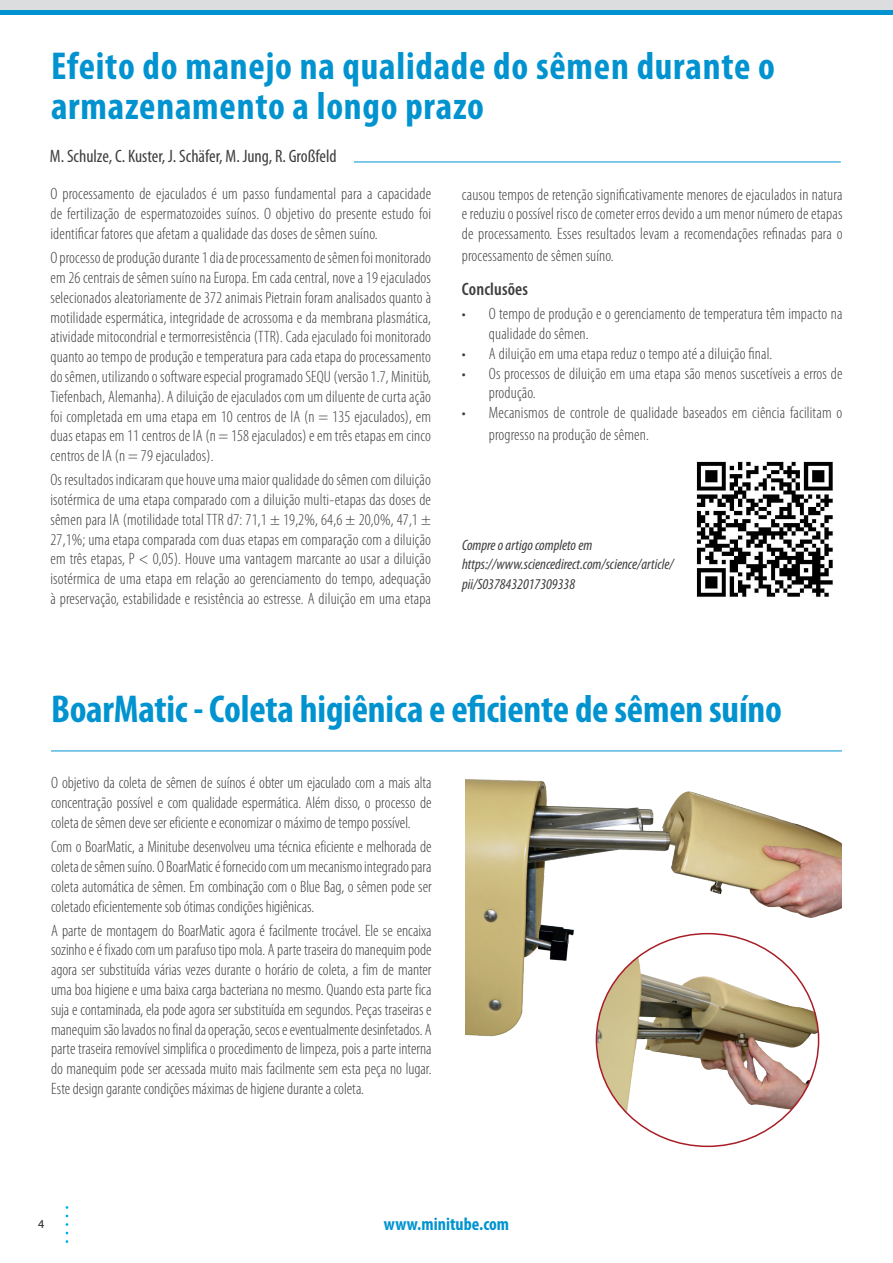
<style>
.page{position:relative;width:893px;height:1263px;background:#fff}
.page>*{position:absolute;margin:0;border:0;box-sizing:border-box;transform-origin:0 0}
.t1{font:700 condensed 39px/40.5px "Myriad Pro";letter-spacing:.02em;color:#0093d0}
.t2{font:700 condensed 39px "Myriad Pro";letter-spacing:-.005em;color:#0093d0}
.t3{font:condensed 18px "Myriad Pro";color:#3e3e3f}
.t4{font:700 condensed 18px "Myriad Pro";color:#0093d0}
.t5{font:600 condensed 18px "Myriad Pro";letter-spacing:.01em;color:#3e3e3f}
.t6{font:300 condensed 16.5px/19.8px "Myriad Pro";letter-spacing:.01em;color:#3e3e3f;text-align:justify}
.t7{font:italic condensed 15px/19.4px "Myriad Pro";color:#3e3e3f}
.t8{font:12px "Myriad Pro";color:#231f20}
</style>
<div class="page">
<svg style="left:66px;top:1206px;width:2px;height:11px"></svg>
<div style="left:0;top:10px;width:893px;height:5px;background:#0093d0"></div>
<div style="left:0;top:0;width:893px;height:10px;background:#dcdddf"></div>
<hr style="left:354px;top:162px;width:487px;height:1px;background:#0093d0">
<img style="left:696px;top:461px;width:137px;height:136px">
<hr style="left:51px;top:750px;width:791px;height:1px;background:#0093d0">
<img style="left:596px;top:1039px;width:223px;height:75px">
<img style="left:466px;top:779px;width:376px;height:260px">
<h1 class="t1" style="left:51px;top:45px;width:725px">Efeito do manejo na qualidade do sêmen durante o armazenamento a longo prazo</h1>
<p class="t3" style="left:50px;top:145px;width:288px">M. Schulze, C. Kuster, J. Schäfer, M. Jung, R. Großfeld</p>
<p class="t6" style="left:50px;top:185px;width:382px">O processamento de ejaculados é um passo fundamental para a capacidade de fertilização de espermatozoides suínos. O objetivo do presente estudo foi identificar fatores que afetam a qualidade das doses de sêmen suíno.</p>
<p class="t6" style="left:50px;top:248px;width:382px">O processo de produção durante 1 dia de processamento de sêmen foi monitorado em 26 centrais de sêmen suíno na Europa. Em cada central, nove a 19 ejaculados selecionados aleatoriamente de 372 animais Pietrain foram analisados quanto à motilidade espermática, integridade de acrossoma e da membrana plasmática, atividade mitocondrial e termorresistência (TTR). Cada ejaculado foi monitorado quanto ao tempo de produção e temperatura para cada etapa do processamento do sêmen, utilizando o software especial programado SEQU (versão 1.7, Minitüb, Tiefenbach, Alemanha). A diluição de ejaculados com um diluente de curta ação foi completada em uma etapa em 10 centros de IA (n = 135 ejaculados), em duas etapas em 11 centros de IA (n = 158 ejaculados) e em três etapas em cinco centros de IA (n = 79 ejaculados).</p>
<p class="t6" style="left:50px;top:470px;width:382px">Os resultados indicaram que houve uma maior qualidade do sêmen com diluição isotérmica de uma etapa comparado com a diluição multi-etapas das doses de sêmen para IA (motilidade total TTR d7: 71,1 ± 19,2%, 64,6 ± 20,0%, 47,1 ± 27,1%; uma etapa comparada com duas etapas em comparação com a diluição em três etapas, P &lt; 0,05). Houve uma vantagem marcante ao usar a diluição isotérmica de uma etapa em relação ao gerenciamento do tempo, adequação à preservação, estabilidade e resistência ao estresse. A diluição em uma etapa</p>
<p class="t6" style="left:462px;top:185px;width:382px">causou tempos de retenção significativamente menores de ejaculados in natura e reduziu o possível risco de cometer erros devido a um menor número de etapas de processamento. Esses resultados levam a recomendações refinadas para o</p>
<p class="t6" style="left:462px;top:246px;width:153px">processamento de sêmen suíno.</p>
<p class="t5" style="left:462px;top:279px;width:68px">Conclusões</p>
<p class="t6" style="left:489px;top:304px;width:355px;text-indent:-27px">• O tempo de produção e o gerenciamento de temperatura têm impacto na qualidade do sêmen.</p>
<p class="t6" style="left:462px;top:344px;width:312px">• A diluição em uma etapa reduz o tempo até a diluição final.</p>
<p class="t6" style="left:489px;top:364px;width:355px;text-indent:-27px">• Os processos de diluição em uma etapa são menos suscetíveis a erros de produção.</p>
<p class="t6" style="left:489px;top:402px;width:355px;line-height:21.6px;text-indent:-27px">• Mecanismos de controle de qualidade baseados em ciência facilitam o progresso na produção de sêmen.</p>
<p class="t7" style="left:462px;top:535px;width:213px">Compre o artigo completo em https://www.sciencedirect.com/science/article/ pii/S0378432017309338</p>
<h1 class="t2" style="left:51px;top:685px;width:732px">BoarMatic - Coleta higiênica e eficiente de sêmen suíno</h1>
<p class="t6" style="left:51px;top:773px;width:382px">O objetivo da coleta de sêmen de suínos é obter um ejaculado com a mais alta concentração possível e com qualidade espermática. Além disso, o processo de coleta de sêmen deve ser eficiente e economizar o máximo de tempo possível.</p>
<p class="t6" style="left:51px;top:837px;width:382px">Com o BoarMatic, a Minitube desenvolveu uma técnica eficiente e melhorada de coleta de sêmen suíno. O BoarMatic é fornecido com um mecanismo integrado para coleta automática de sêmen. Em combinação com o Blue Bag, o sêmen pode ser coletado eficientemente sob ótimas condições higiênicas.</p>
<p class="t6" style="left:51px;top:921px;width:382px">A parte de montagem do BoarMatic agora é facilmente trocável. Ele se encaixa sozinho e é fixado com um parafuso tipo mola. A parte traseira do manequim pode agora ser substituída várias vezes durante o horário de coleta, a fim de manter uma boa higiene e uma baixa carga bacteriana no mesmo. Quando esta parte fica suja e contaminada, ela pode agora ser substituída em segundos. Peças traseiras e manequim são lavados no final da operação, secos e eventualmente desinfetados. A parte traseira removível simplifica o procedimento de limpeza, pois a parte interna do manequim pode ser acessada muito mais facilmente sem esta peça no lugar.<br>Este design garante condições máximas de higiene durante a coleta.</p>
<p class="t8" style="left:38px;top:1216px;width:8px">4</p>
<p class="t4" style="left:384px;top:1212px;width:127px">www.minitube.com</p>
</div>
